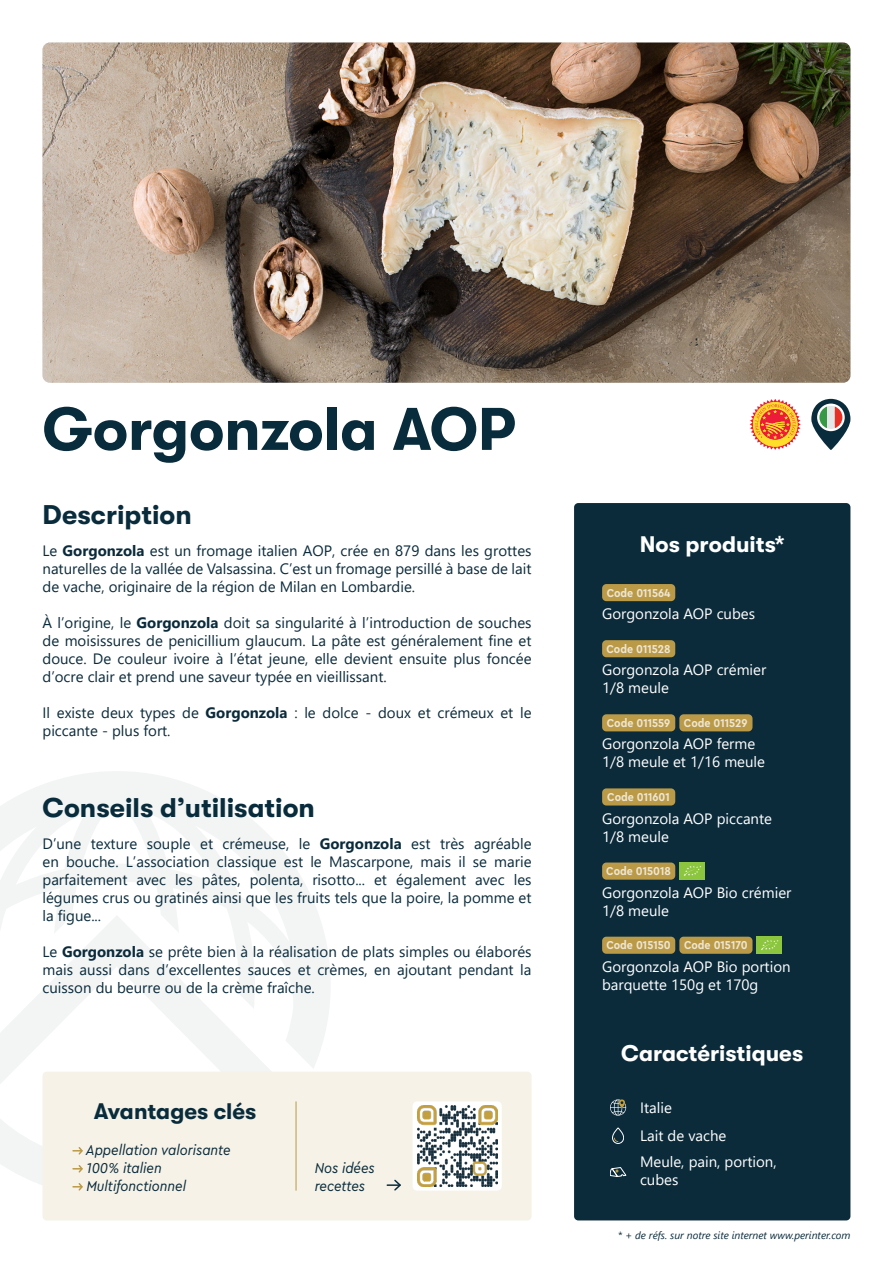
<style>
.page{position:relative;width:893px;height:1263px;background:#fff}
.page>*{position:absolute;margin:0;border:0;box-sizing:border-box;transform-origin:0 0}
.t1{font:700 60px "GT Walsheim";color:#092c3c}
.t2{font:700 27px "GT Walsheim";color:#092c3c}
.t3{font:700 22.5px "GT Walsheim";color:#fff}
.t4{font:700 22.5px "GT Walsheim";color:#092c3c}
.t5{font:15px/18px "Segoe UI";color:#0b2b3b;text-align:justify}
.t6{font:15px/18px "Segoe UI";color:#fff}
.t7{font:italic 15px "Cera Compact Pro";color:#0b2b3b}
.t8{font:italic 15px/18px "Cera Compact Pro";color:#092c3c}
.t9{font:700 12px "Cera Compact Pro";color:#eee6d2}
.t10{font:italic 10.5px "Segoe UI";color:#0b2b3b}
.s1{font-weight:700}
</style>
<div class="page">
<svg style="left:0;top:1069px;width:270px;height:130px"></svg>
<svg style="left:0;top:771px;width:330px;height:298px"></svg>
<div style="left:574px;top:503px;width:276px;height:717px;background:#0b2b3b;border-radius:4px"></div>
<div style="left:43px;top:1071px;width:488px;height:149px;background:#f6f2e7;border-radius:4px"></div>
<div style="left:602px;top:584px;width:73px;height:17px;background:#ba9a47;border-radius:4px"></div>
<div style="left:602px;top:640px;width:73px;height:17px;background:#ba9a47;border-radius:4px"></div>
<div style="left:602px;top:714px;width:73px;height:17px;background:#ba9a47;border-radius:4px"></div>
<div style="left:679px;top:714px;width:73px;height:17px;background:#ba9a47;border-radius:4px"></div>
<div style="left:602px;top:788px;width:73px;height:17px;background:#ba9a47;border-radius:4px"></div>
<div style="left:602px;top:862px;width:73px;height:18px;background:#ba9a47;border-radius:4px"></div>
<div style="left:679px;top:862px;width:26px;height:18px;background:#8bc63e"></div>
<svg style="left:684px;top:866px;width:17px;height:10px"></svg>
<div style="left:602px;top:937px;width:73px;height:17px;background:#ba9a47;border-radius:4px"></div>
<div style="left:679px;top:937px;width:73px;height:17px;background:#ba9a47;border-radius:4px"></div>
<div style="left:757px;top:937px;width:25px;height:17px;background:#8bc63e"></div>
<svg style="left:761px;top:940px;width:17px;height:10px"></svg>
<svg style="left:73px;top:1147px;width:10px;height:8px"></svg>
<svg style="left:73px;top:1165px;width:10px;height:8px"></svg>
<svg style="left:73px;top:1183px;width:10px;height:8px"></svg>
<svg style="left:610px;top:1099px;width:16px;height:16px"></svg>
<svg style="left:612px;top:1128px;width:12px;height:16px"></svg>
<svg style="left:610px;top:1167px;width:16px;height:10px"></svg>
<img style="left:43px;top:43px;width:807px;height:340px">
<svg style="left:750px;top:399px;width:51px;height:51px"></svg>
<svg style="left:811px;top:399px;width:39px;height:51px"></svg>
<hr style="left:296px;top:1101px;width:1px;height:89px;background:#ba9a47">
<div style="left:413px;top:1101px;width:89px;height:89px;background:#fff;border-radius:4px"></div>
<img style="left:417px;top:1106px;width:80px;height:80px">
<svg style="left:387px;top:1179px;width:14px;height:12px"></svg>
<p class="t1" style="left:43px;top:396px;width:474px">Gorgonzola AOP</p>
<p class="t2" style="left:43px;top:499px;width:151px">Description</p>
<p class="t5" style="left:43px;top:540px;width:490px">Le <span class="s1">Gorgonzola</span> est un fromage italien AOP, crée en 879 dans les grottes naturelles de la vallée de Valsassina. C’est un fromage persillé à base de lait de vache, originaire de la région de Milan en Lombardie.</p>
<p class="t5" style="left:43px;top:612px;width:490px">À l’origine, le <span class="s1">Gorgonzola</span> doit sa singularité à l’introduction de souches de moisissures de penicillium glaucum. La pâte est généralement fine et douce. De couleur ivoire à l’état jeune, elle devient ensuite plus foncée d’ocre clair et prend une saveur typée en vieillissant.</p>
<p class="t5" style="left:43px;top:702px;width:490px">Il existe deux types de <span class="s1">Gorgonzola</span> : le dolce - doux et crémeux et le piccante - plus fort.</p>
<p class="t2" style="left:43px;top:793px;width:274px">Conseils d’utilisation</p>
<p class="t5" style="left:43px;top:834px;width:490px">D’une texture souple et crémeuse, le <span class="s1">Gorgonzola</span> est très agréable en bouche. L’association classique est le Mascarpone, mais il se marie parfaitement avec les pâtes, polenta, risotto... et également avec les légumes crus ou gratinés ainsi que les fruits tels que la poire, la pomme et la figue...</p>
<p class="t5" style="left:43px;top:942px;width:491px">Le <span class="s1">Gorgonzola</span> se prête bien à la réalisation de plats simples ou élaborés mais aussi dans d’excellentes sauces et crèmes, en ajoutant pendant la cuisson du beurre ou de la crème fraîche.</p>
<p class="t4" style="left:94px;top:1098px;width:164px">Avantages clés</p>
<p class="t7" style="left:86px;top:1139px;width:146px">Appellation valorisante</p>
<p class="t7" style="left:86px;top:1157px;width:77px">100% italien</p>
<p class="t7" style="left:86px;top:1175px;width:101px">Multifonctionnel</p>
<p class="t8" style="left:315px;top:1158px;width:61px">Nos idées recettes</p>
<p class="t3" style="left:640px;top:532px;width:146px">Nos produits*</p>
<p class="t9" style="left:607px;top:585px;width:65px">Code 011564</p>
<p class="t6" style="left:602px;top:603px;width:154px">Gorgonzola AOP cubes</p>
<p class="t9" style="left:607px;top:641px;width:65px">Code 011528</p>
<p class="t6" style="left:602px;top:660px;width:166px">Gorgonzola AOP crémier</p>
<p class="t6" style="left:602px;top:678px;width:68px">1/8 meule</p>
<p class="t9" style="left:607px;top:715px;width:65px">Code 011559</p>
<p class="t9" style="left:684px;top:715px;width:65px">Code 011529</p>
<p class="t6" style="left:602px;top:734px;width:155px">Gorgonzola AOP ferme</p>
<p class="t6" style="left:602px;top:752px;width:164px">1/8 meule et 1/16 meule</p>
<p class="t9" style="left:607px;top:789px;width:64px">Code 011601</p>
<p class="t6" style="left:602px;top:808px;width:171px">Gorgonzola AOP piccante</p>
<p class="t6" style="left:602px;top:826px;width:68px">1/8 meule</p>
<p class="t9" style="left:606px;top:863px;width:66px">Code 015018</p>
<p class="t6" style="left:602px;top:882px;width:191px">Gorgonzola AOP Bio crémier</p>
<p class="t6" style="left:602px;top:900px;width:68px">1/8 meule</p>
<p class="t9" style="left:606px;top:937px;width:66px">Code 015150</p>
<p class="t9" style="left:684px;top:937px;width:65px">Code 015170</p>
<p class="t6" style="left:602px;top:956px;width:190px">Gorgonzola AOP Bio portion barquette 150g et 170g</p>
<p class="t3" style="left:621px;top:1041px;width:183px">Caractéristiques</p>
<p class="t6" style="left:640px;top:1097px;width:33px">Italie</p>
<p class="t6" style="left:640px;top:1125px;width:88px">Lait de vache</p>
<p class="t6" style="left:640px;top:1151px;width:138px">Meule, pain, portion, cubes</p>
<p class="t10" style="left:618px;top:1225px;width:234px">* + de réfs. sur notre site internet www.perinter.com</p>
</div>
